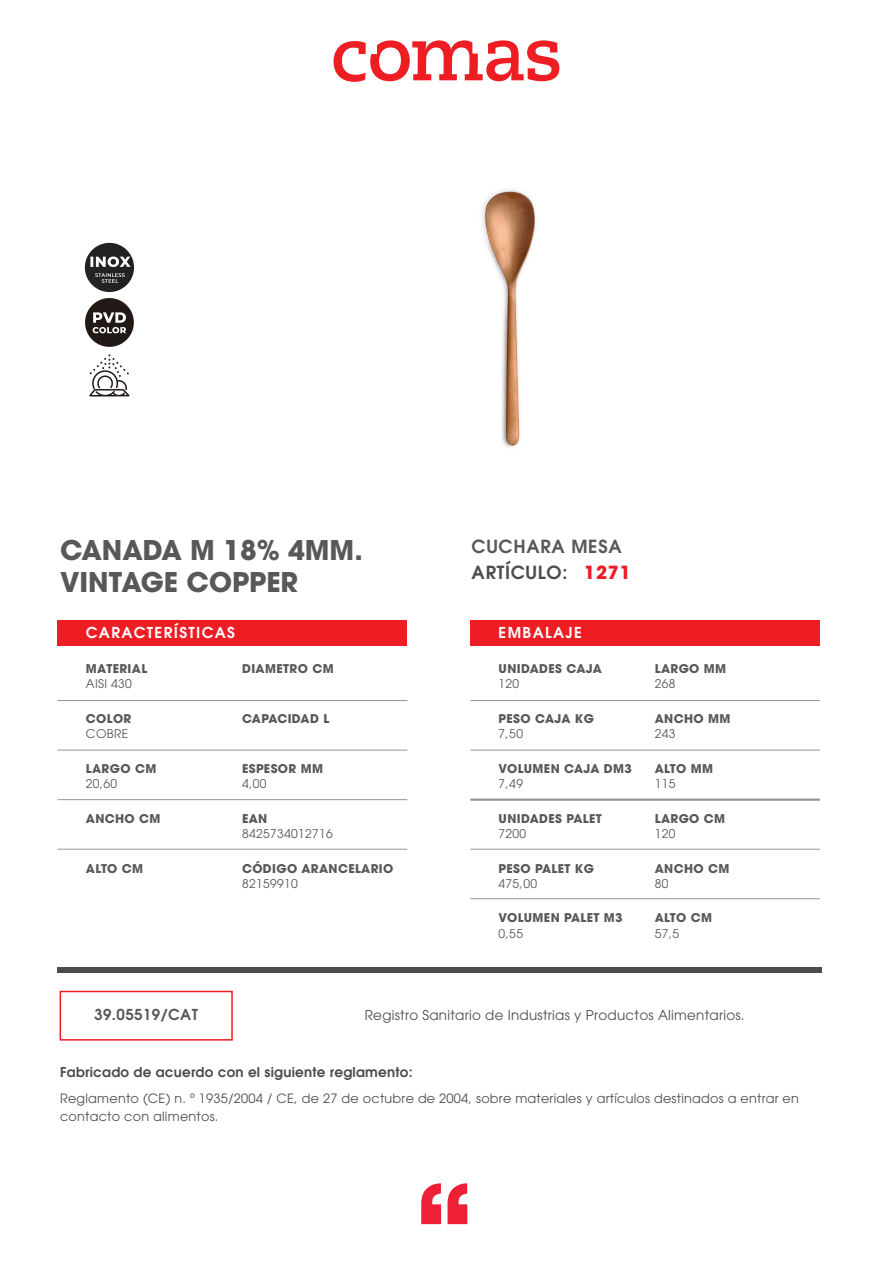
<style>
.page{position:relative;width:893px;height:1263px;background:#fff}
.page>*{position:absolute;margin:0;border:0;box-sizing:border-box;transform-origin:0 0}
.t1{font:700 27px/32.4px "Avant Garde";color:#57585a}
.t2{font:600 18px/25.7px "Avant Garde";letter-spacing:.04em;color:#57585a}
.t3{font:600 15px "Avant Garde";letter-spacing:.09em;color:#fff}
.t4{font:600 15px "Avant Garde";letter-spacing:.03em;color:#57585a}
.t5{font:13.5px "Avant Garde";letter-spacing:.02em;color:#4b4c4d}
.t6{font:600 13.5px "Avant Garde";letter-spacing:.02em;color:#4b4c4d}
.t7{font:12.75px/18px "Avant Garde";letter-spacing:.02em;color:#4b4c4d}
.t8{font:700 12px "Avant Garde";letter-spacing:.03em;color:#57585a}
.t9{font:12px "Avant Garde";letter-spacing:.03em;color:#57585a}
.t10{font:700 12px "Avant Garde";letter-spacing:.01em;color:#57585a}
.s1{color:#4b4c4d}
.s2{font-weight:700;color:#ee1d23}
</style>
<div class="page">
<svg style="left:421px;top:1183px;width:20px;height:41px"></svg>
<svg style="left:448px;top:1183px;width:19px;height:41px"></svg>
<svg style="left:334px;top:40px;width:225px;height:42px"></svg>
<div style="left:58px;top:620px;width:349px;height:25px;background:#ee1d23"></div>
<div style="left:58px;top:967px;width:764px;height:6px;background:#4b4c4d"></div>
<hr style="left:58px;top:700px;width:349px;height:1px;background:#939598">
<hr style="left:58px;top:750px;width:349px;height:1px;background:#939598">
<hr style="left:58px;top:799px;width:349px;height:1px;background:#939598">
<hr style="left:58px;top:849px;width:349px;height:1px;background:#939598">
<div style="left:470px;top:620px;width:350px;height:25px;background:#ee1d23"></div>
<hr style="left:470px;top:700px;width:350px;height:1px;background:#939598">
<hr style="left:470px;top:750px;width:350px;height:1px;background:#939598">
<hr style="left:470px;top:798px;width:350px;height:3px;background:#939598">
<hr style="left:470px;top:849px;width:350px;height:1px;background:#939598">
<hr style="left:470px;top:898px;width:350px;height:1px;background:#939598">
<div style="left:60px;top:991px;width:173px;height:49px;border:2px solid #ee1d23"></div>
<img style="left:84px;top:242px;width:50px;height:155px">
<img style="left:482px;top:190px;width:54px;height:258px">
<h1 class="t1" style="left:60px;top:534px;width:304px">CANADA M 18% 4MM.<br>VINTAGE COPPER</h1>
<h2 class="t2" style="left:472px;top:533px;width:161px">CUCHARA MESA<br><span class="s1">ARTÍCULO:</span> <span class="s2">1271</span></h2>
<p class="t3" style="left:86px;top:623px;width:151px">CARACTERÍSTICAS</p>
<p class="t8" style="left:86px;top:661px;width:63px">MATERIAL</p>
<p class="t9" style="left:86px;top:677px;width:48px">AISI 430</p>
<p class="t3" style="left:499px;top:623px;width:85px">EMBALAJE</p>
<p class="t8" style="left:499px;top:661px;width:105px">UNIDADES CAJA</p>
<p class="t9" style="left:499px;top:677px;width:22px">120</p>
<p class="t8" style="left:499px;top:711px;width:97px">PESO CAJA KG</p>
<p class="t9" style="left:499px;top:727px;width:26px">7,50</p>
<p class="t8" style="left:242px;top:661px;width:93px">DIAMETRO CM</p>
<p class="t8" style="left:86px;top:711px;width:47px">COLOR</p>
<p class="t9" style="left:86px;top:727px;width:44px">COBRE</p>
<p class="t10" style="left:242px;top:711px;width:89px">CAPACIDAD L</p>
<p class="t8" style="left:86px;top:761px;width:72px">LARGO CM</p>
<p class="t9" style="left:86px;top:777px;width:33px">20,60</p>
<p class="t8" style="left:86px;top:810px;width:76px">ANCHO CM</p>
<p class="t8" style="left:86px;top:860px;width:59px">ALTO CM</p>
<p class="t8" style="left:242px;top:761px;width:83px">ESPESOR MM</p>
<p class="t9" style="left:242px;top:776px;width:26px">4,00</p>
<p class="t8" style="left:242px;top:810px;width:27px">EAN</p>
<p class="t9" style="left:242px;top:826px;width:92px">8425734012716</p>
<p class="t8" style="left:242px;top:860px;width:153px">CÓDIGO ARANCELARIO</p>
<p class="t9" style="left:242px;top:876px;width:57px">82159910</p>
<p class="t8" style="left:499px;top:761px;width:135px">VOLUMEN CAJA DM3</p>
<p class="t9" style="left:499px;top:777px;width:26px">7,49</p>
<p class="t8" style="left:499px;top:810px;width:105px">UNIDADES PALET</p>
<p class="t9" style="left:499px;top:826px;width:29px">7200</p>
<p class="t8" style="left:499px;top:860px;width:97px">PESO PALET KG</p>
<p class="t9" style="left:499px;top:876px;width:40px">475,00</p>
<p class="t8" style="left:499px;top:910px;width:126px">VOLUMEN PALET M3</p>
<p class="t9" style="left:499px;top:926px;width:26px">0,55</p>
<p class="t8" style="left:655px;top:661px;width:73px">LARGO MM</p>
<p class="t9" style="left:655px;top:677px;width:22px">268</p>
<p class="t8" style="left:655px;top:711px;width:77px">ANCHO MM</p>
<p class="t9" style="left:655px;top:727px;width:22px">243</p>
<p class="t8" style="left:655px;top:761px;width:60px">ALTO MM</p>
<p class="t9" style="left:655px;top:777px;width:22px">115</p>
<p class="t8" style="left:655px;top:810px;width:72px">LARGO CM</p>
<p class="t9" style="left:655px;top:826px;width:22px">120</p>
<p class="t8" style="left:655px;top:860px;width:76px">ANCHO CM</p>
<p class="t9" style="left:655px;top:876px;width:15px">80</p>
<p class="t8" style="left:655px;top:910px;width:59px">ALTO CM</p>
<p class="t9" style="left:655px;top:926px;width:26px">57,5</p>
<p class="t4" style="left:94px;top:1005px;width:105px">39.05519/CAT</p>
<p class="t5" style="left:365px;top:1007px;width:381px">Registro Sanitario de Industrias y Productos Alimentarios.</p>
<p class="t6" style="left:60px;top:1063px;width:354px">Fabricado de acuerdo con el siguiente reglamento:</p>
<p class="t7" style="left:60px;top:1090px;width:740px">Reglamento (CE) n. º 1935/2004 / CE, de 27 de octubre de 2004, sobre materiales y artículos destinados a entrar en contacto con alimentos.</p>
</div>
